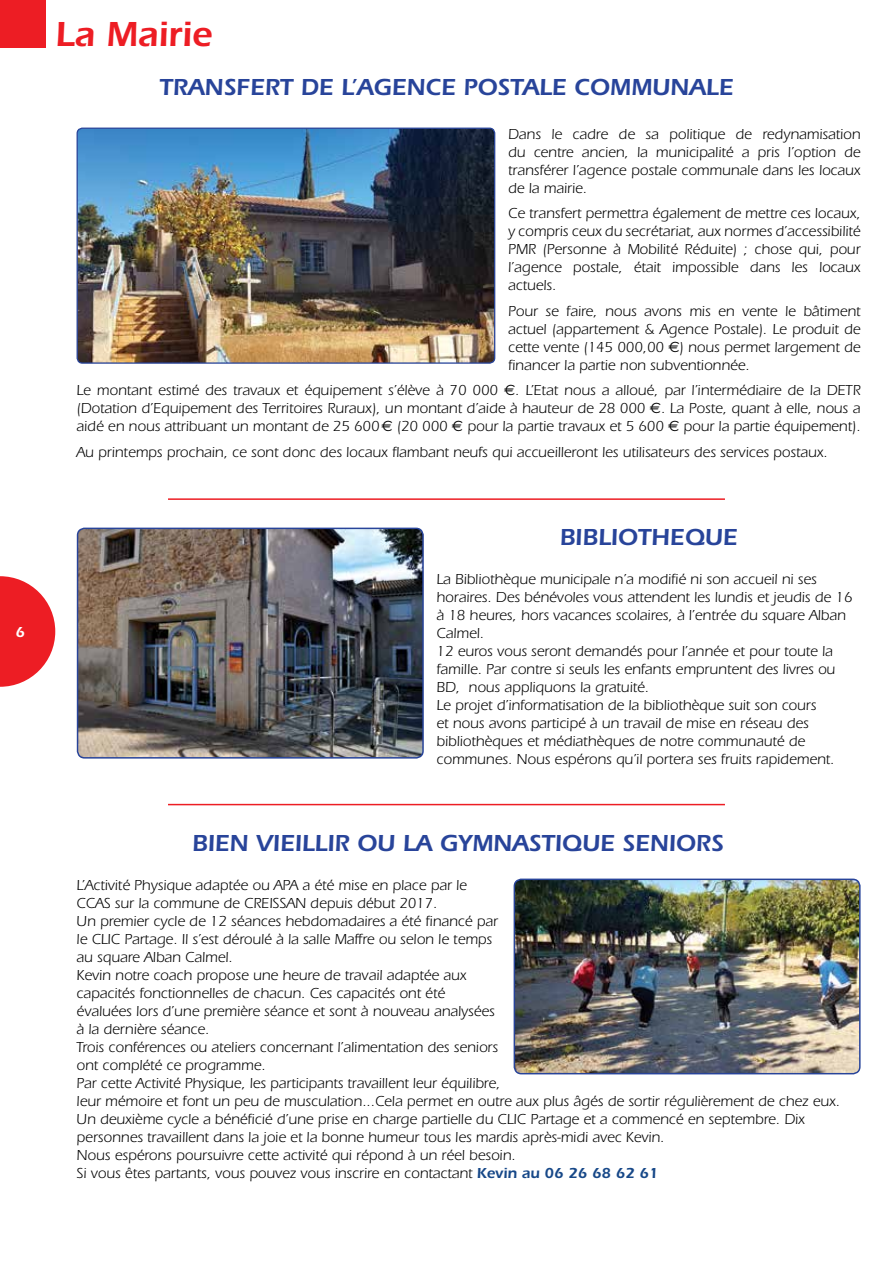
<style>
.page{position:relative;width:893px;height:1263px;background:#fff}
.page>*{position:absolute;margin:0;border:0;box-sizing:border-box;transform-origin:0 0}
.t1{font:600 36px "Itc Eras";color:#ed1d24}
.t2{font:600 24px "Itc Eras";color:#28449a}
.t3{font:15px/18px "Itc Eras";color:#000;text-align:justify}
.t4{font:600 15px "Itc Eras";color:#fff}
.s1{font-family:"Euro Sans"}
.s2{font-weight:600;color:#174888}
</style>
<div class="page">
<div style="left:0;top:0;width:46px;height:48px;background:#ed1d24"></div>
<svg style="left:0;top:576px;width:55px;height:111px"></svg>
<img style="left:77px;top:128px;width:418px;height:235px">
<div style="left:77px;top:128px;width:418px;height:236px;border:1px solid #28449a;border-radius:5px"></div>
<hr style="left:168px;top:498px;width:557px;height:2px;background:#ed1d24">
<hr style="left:168px;top:804px;width:557px;height:1px;background:#ed1d24">
<img style="left:78px;top:528px;width:345px;height:230px">
<div style="left:77px;top:528px;width:347px;height:230px;border:2px solid #28449a;border-radius:7px"></div>
<img style="left:514px;top:880px;width:346px;height:194px">
<div style="left:514px;top:878px;width:347px;height:196px;border:2px solid #28449a;border-radius:7px"></div>
<p class="t4" style="left:16px;top:623px;width:11px">6</p>
<h1 class="t1" style="left:55px;top:14px;width:158px">LA MAIRIE</h1>
<h2 class="t2" style="left:160px;top:73px;width:46px">TRANS</h2>
<h2 class="t2" style="left:236px;top:73px;width:172px">FERT DE L’AGENCE</h2>
<h2 class="t2" style="left:463px;top:73px;width:30px">POSTALE</h2>
<h2 class="t2" style="left:574px;top:73px;width:95px">COMMUNALE</h2>
<p class="t3" style="left:508px;top:125px;width:354px">Dans le cadre de sa politique de redynamisation du centre ancien, la municipalité a pris l’option de transférer l’agence postale communale dans les locaux de la mairie.</p>
<p class="t3" style="left:508px;top:205px;width:354px">Ce transfert permettra également de mettre ces locaux, y compris ceux du secrétariat, aux normes d’accessibilité PMR (Personne à Mobilité Réduite) ; chose qui, pour l’agence postale, était impossible dans les locaux actuels.</p>
<p class="t3" style="left:508px;top:302px;width:354px">Pour se faire, nous avons mis en vente le bâtiment actuel (appartement &amp; Agence Postale). Le produit de cette vente (145 000,00 <span class="s1">€</span>) nous permet largement de financer la partie non subventionnée.</p>
<p class="t3" style="left:77px;top:382px;width:785px">Le montant estimé des travaux et équipement s’élève à 70 000 <span class="s1">€</span>. L’Etat nous a alloué, par l’intermédiaire de la DETR (Dotation d’Equipement des Territoires Ruraux), un montant d’aide à hauteur de 28 000 <span class="s1">€</span>. La Poste, quant à elle, nous a aidé en nous attribuant un montant de 25 600<span class="s1">€</span> (20 000 <span class="s1">€</span> pour la partie travaux et 5 600 <span class="s1">€</span> pour la partie équipement).</p>
<p class="t3" style="left:77px;top:443px;width:753px">Au printemps prochain, ce sont donc des locaux flambant neufs qui accueilleront les utilisateurs des services postaux.</p>
<h2 class="t2" style="left:560px;top:523px;width:179px">BIBLIOTHEQUE</h2>
<p class="t3" style="left:437px;top:571px;width:417px;text-align:left">La Bibliothèque municipale n’a modifié ni son accueil ni ses horaires. Des bénévoles vous attendent les lundis et jeudis de 16 à 18 heures, hors vacances scolaires, à l’entrée du square Alban Calmel.<br>12 euros vous seront demandés pour l’année et pour toute la famille. Par contre si seuls les enfants empruntent des livres ou BD, nous appliquons la gratuité.<br>Le projet d’informatisation de la bibliothèque suit son cours<br>et nous avons participé à un travail de mise en réseau des bibliothèques et médiathèques de notre communauté de communes. Nous espérons qu’il portera ses fruits rapidement.</p>
<h2 class="t2" style="left:192px;top:829px;width:30px">BIEN</h2>
<h2 class="t2" style="left:256px;top:829px;width:28px">VIEILLI</h2>
<h2 class="t2" style="left:334px;top:829px;width:175px">R OU LA GYMNASTIQUE</h2>
<h2 class="t2" style="left:622px;top:829px;width:16px">SENIO</h2>
<h2 class="t2" style="left:696px;top:829px;width:27px">RS</h2>
<p class="t3" style="left:77px;top:876px;width:765px;text-align:left">L’Activité Physique adaptée ou APA a été mise en place par le<br>CCAS sur la commune de CREISSAN depuis début 2017.<br>Un premier cycle de 12 séances hebdomadaires a été financé par<br>le CLIC Partage. Il s’est déroulé à la salle Maffre ou selon le temps<br>au square Alban Calmel.<br>Kevin notre coach propose une heure de travail adaptée aux<br>capacités fonctionnelles de chacun. Ces capacités ont été<br>évaluées lors d’une première séance et sont à nouveau analysées<br>à la dernière séance.<br>Trois conférences ou ateliers concernant l’alimentation des seniors<br>ont complété ce programme.<br>Par cette Activité Physique, les participants travaillent leur équilibre,<br>leur mémoire et font un peu de musculation...Cela permet en outre aux plus âgés de sortir régulièrement de chez eux.<br>Un deuxième cycle a bénéficié d’une prise en charge partielle du CLIC Partage et a commencé en septembre. Dix personnes travaillent dans la joie et la bonne humeur tous les mardis après-midi avec Kevin.<br>Nous espérons poursuivre cette activité qui répond à un réel besoin.<br>Si vous êtes partants, vous pouvez vous inscrire en contactant <span class="s2">KEVIN AU 06 26 68 62 61</span></p>
</div>
